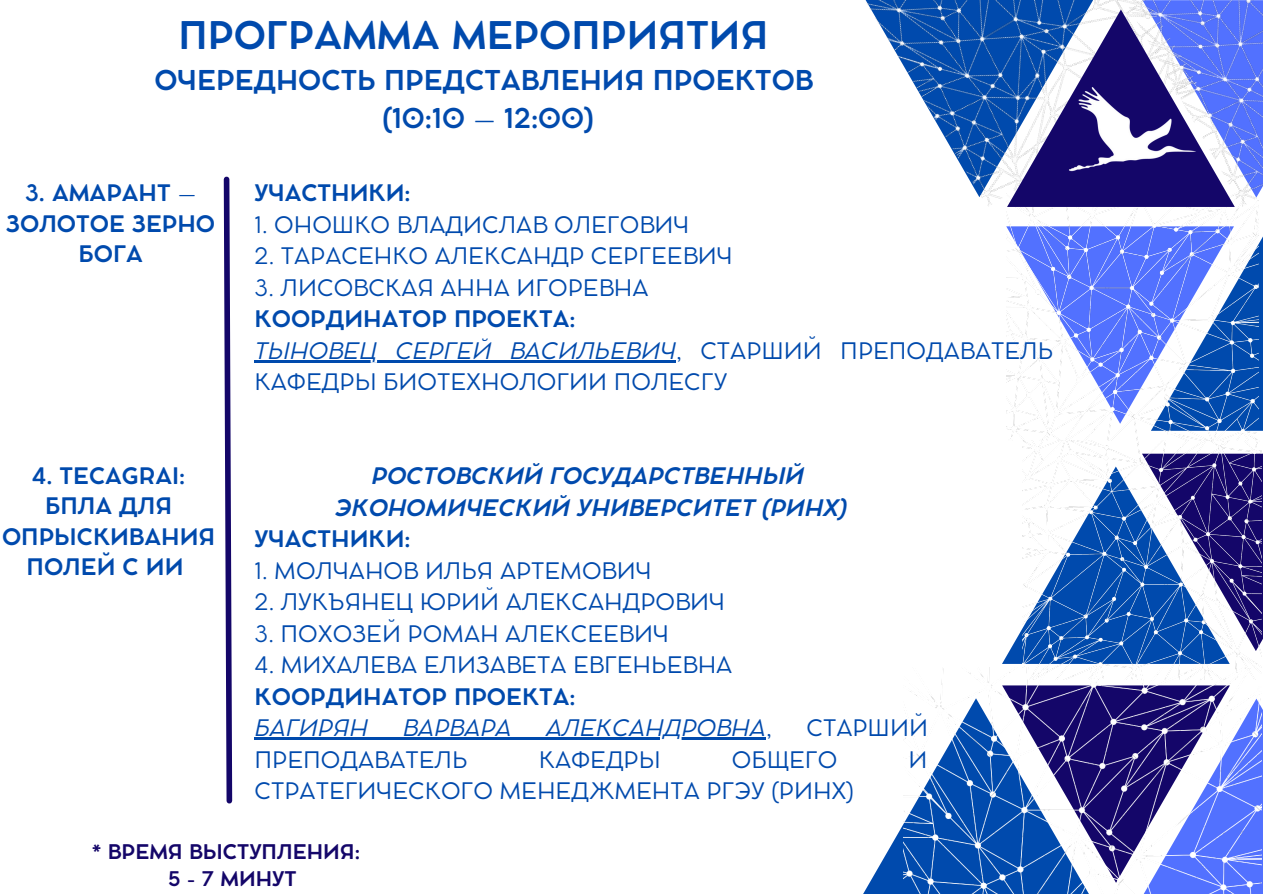
<style>
.page{position:relative;width:1263px;height:894px;background:#fff}
.page>*{position:absolute;margin:0;border:0;box-sizing:border-box;transform-origin:0 0}
.t1{font:700 37.65px "Cocomat Pro";color:#004aad}
.t2{font:700 27px "Cocomat Pro";color:#004aad}
.t3{font:22.5px/31.5px "Cocomat Pro";color:#004aad}
.t4{font:700 22.5px/30.3px "Cocomat Pro";color:#004aad;text-align:center}
.t5{font:italic 700 22.5px "Cocomat Pro";color:#004aad}
.t6{font:italic 22.5px "Cocomat Pro";color:#004aad}
.t7{font:700 19.95px "Cocomat Pro";color:#140669}
.s1{font-style:italic}
.s2{font-style:normal}
</style>
<div class="page">
<div style="left:1151px;top:233px;width:112px;height:197px;background:#004aad"></div>
<svg style="left:1002px;top:471px;width:21px;height:192px"></svg>
<img style="left:1006px;top:207px;width:253px;height:233px">
<img style="left:1023px;top:440px;width:239px;height:227px">
<svg style="left:863px;top:825px;width:40px;height:68px"></svg>
<img style="left:903px;top:667px;width:359px;height:226px">
<svg style="left:865px;top:0;width:261px;height:207px"></svg>
<img style="left:1033px;top:38px;width:197px;height:188px">
<img style="left:1126px;top:0;width:137px;height:207px">
<hr style="left:255px;top:360px;width:421px;height:2px;background:#004aad">
<hr style="left:255px;top:737px;width:511px;height:2px;background:#004aad">
<svg style="left:223px;top:176px;width:10px;height:628px"></svg>
<p class="t1" style="left:179px;top:21px;width:591px">ПРОГРАММА МЕРОПРИЯТИЯ</p>
<p class="t2" style="left:154px;top:70px;width:660px">ОЧЕРЕДНОСТЬ ПРЕДСТАВЛЕНИЯ ПРОЕКТОВ</p>
<p class="t2" style="left:382px;top:108px;width:214px">(10:10 – 12:00)</p>
<p class="t4" style="left:6px;top:180px;width:210px">3. АМАРАНТ –<br>ЗОЛОТОЕ ЗЕРНО<br>БОГА</p>
<p class="t4" style="left:2px;top:462px;width:215px">4. TECAGRAI:<br>БПЛА ДЛЯ<br>ОПРЫСКИВАНИЯ<br>ПОЛЕЙ С ИИ</p>
<p class="t4" style="left:255px;top:180px;width:157px">УЧАСТНИКИ:</p>
<p class="t3" style="left:255px;top:211px;width:436px">1. ОНОШКО ВЛАДИСЛАВ ОЛЕГОВИЧ</p>
<p class="t3" style="left:255px;top:242px;width:480px">2. ТАРАСЕНКО АЛЕКСАНДР СЕРГЕЕВИЧ</p>
<p class="t3" style="left:255px;top:274px;width:395px">3. ЛИСОВСКАЯ АННА ИГОРЕВНА</p>
<p class="t4" style="left:255px;top:306px;width:323px">КООРДИНАТОР ПРОЕКТА:</p>
<p class="t3" style="left:255px;top:337px;width:800px"><span class="s1">ТЫНОВЕЦ СЕРГЕЙ ВАСИЛЬЕВИЧ</span>, СТАРШИЙ ПРЕПОДАВАТЕЛЬ<br>КАФЕДРЫ БИОТЕХНОЛОГИИ ПОЛЕСГУ</p>
<p class="t5" style="left:371px;top:467px;width:434px">РОСТОВСКИЙ ГОСУДАРСТВЕННЫЙ</p>
<p class="t5" style="left:335px;top:498px;width:514px">ЭКОНОМИЧЕСКИЙ УНИВЕРСИТЕТ (РИНХ)</p>
<p class="t4" style="left:255px;top:525px;width:157px">УЧАСТНИКИ:</p>
<p class="t3" style="left:255px;top:556px;width:399px">1. МОЛЧАНОВ ИЛЬЯ АРТЕМОВИЧ</p>
<p class="t3" style="left:255px;top:588px;width:472px">2. ЛУКЪЯНЕЦ ЮРИЙ АЛЕКСАНДРОВИЧ</p>
<p class="t3" style="left:255px;top:619px;width:416px">3. ПОХОЗЕЙ РОМАН АЛЕКСЕЕВИЧ</p>
<p class="t3" style="left:255px;top:651px;width:479px">4. МИХАЛЕВА ЕЛИЗАВЕТА ЕВГЕНЬЕВНА</p>
<p class="t4" style="left:255px;top:683px;width:323px">КООРДИНАТОР ПРОЕКТА:</p>
<p class="t6" style="left:255px;top:719px;width:115px">БАГИРЯН</p>
<p class="t6" style="left:403px;top:719px;width:110px">ВАРВАРА</p>
<p class="t6" style="left:546px;top:719px;width:227px">АЛЕКСАНДРОВНА<span class="s2">,</span></p>
<p class="t3" style="left:806px;top:714px;width:123px">СТАРШИЙ</p>
<p class="t3" style="left:255px;top:745px;width:214px">ПРЕПОДАВАТЕЛЬ</p>
<p class="t3" style="left:539px;top:745px;width:124px">КАФЕДРЫ</p>
<p class="t3" style="left:732px;top:745px;width:107px">ОБЩЕГО</p>
<p class="t3" style="left:908px;top:745px;width:20px">И</p>
<p class="t3" style="left:255px;top:777px;width:601px">СТРАТЕГИЧЕСКОГО МЕНЕДЖМЕНТА РГЭУ (РИНХ)</p>
<p class="t7" style="left:92px;top:844px;width:270px">* ВРЕМЯ ВЫСТУПЛЕНИЯ:</p>
<p class="t7" style="left:168px;top:871px;width:130px">5 - 7 МИНУТ</p>
</div>
